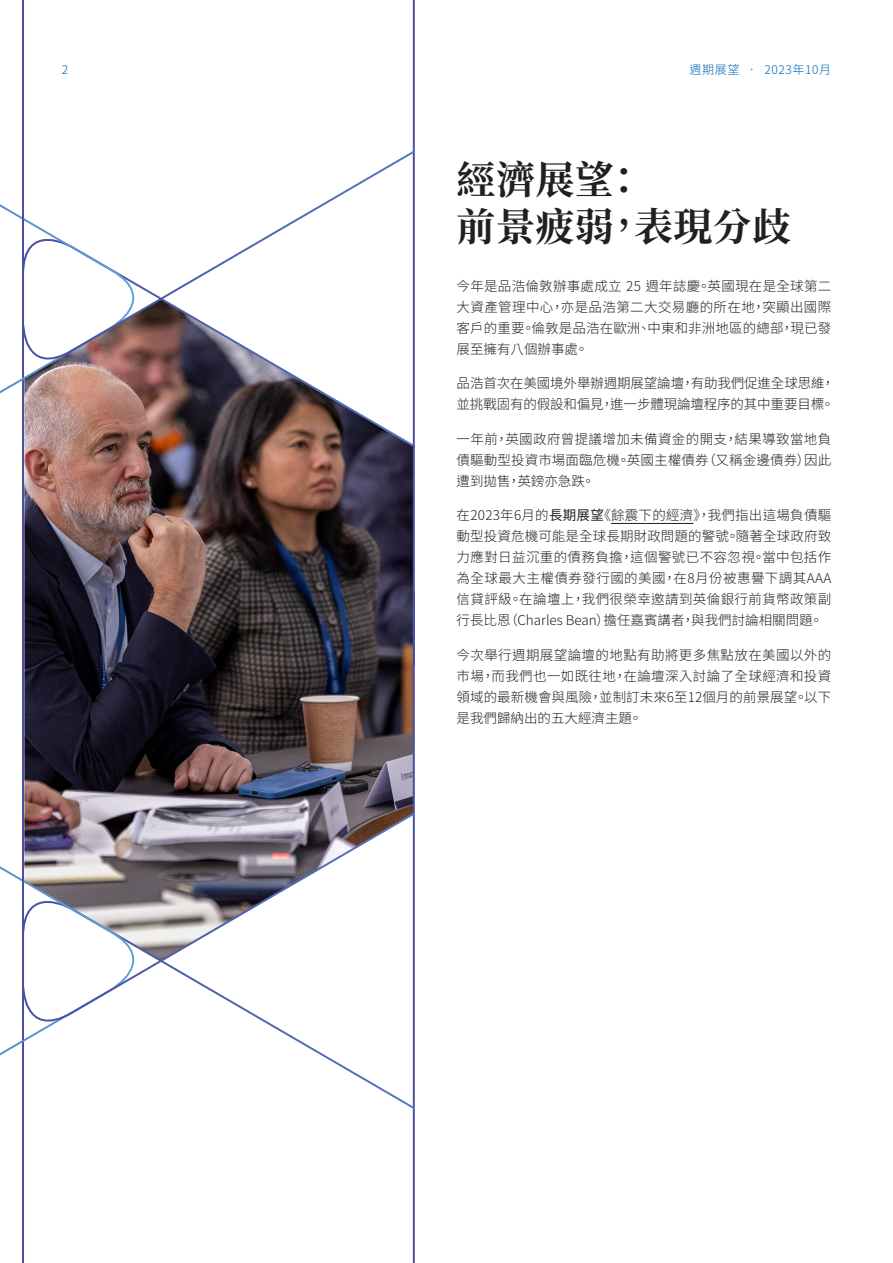
<style>
.page{position:relative;width:893px;height:1263px;background:#fff}
.page>*{position:absolute;margin:0;border:0;box-sizing:border-box;transform-origin:0 0}
.Headline_TC_B_26_31{font:700 39px/46.5px "Noto Serif CJ Ktc";letter-spacing:.01em;color:#231f20}
.Body_Copy_TC_L_9_14{font:300 13.5px/21px "Noto Sans CJ Ktc";letter-spacing:.005em;color:#231f20;text-align:justify}
.t1{font:300 12px "Noto Sans CJ Ktc";letter-spacing:.05em;color:#0165b1}
.s1{font-weight:400}
</style>
<div class="page">
<svg style="left:0;top:866px;width:25px;height:397px"></svg>
<img style="left:21px;top:379px;width:391px;height:662px">
<svg style="left:412px;top:379px;width:3px;height:884px;background:#7173aa"></svg>
<img style="left:0;top:204px;width:161px;height:506px">
<svg style="left:21px;top:0;width:394px;height:379px"></svg>
<hr style="left:611px;top:523px;width:82px;height:1px;background:#231f20">
<p class="t1" style="left:62px;top:63px;width:8px">2</p>
<p class="t1" style="left:689px;top:63px;width:143px">週期展望 • 2023年10月</p>
<p class="Headline_TC_B_26_31" style="left:457px;top:157px;width:336px">經濟展望：<br>前景疲弱，表現分歧</p>
<p class="Body_Copy_TC_L_9_14" style="left:457px;top:276px;width:376px">今年是品浩倫敦辦事處成立 25 週年誌慶。英國現在是全球第二大資產管理中心，亦是品浩第二大交易廳的所在地，突顯出國際客戶的重要。倫敦是品浩在歐洲、中東和非洲地區的總部，現已發展至擁有八個辦事處。</p>
<p class="Body_Copy_TC_L_9_14" style="left:457px;top:373px;width:379px">品浩首次在美國境外舉辦週期展望論壇，有助我們促進全球思維，並挑戰固有的假設和偏見，進一步體現論壇程序的其中重要目標。</p>
<p class="Body_Copy_TC_L_9_14" style="left:457px;top:429px;width:376px">一年前，英國政府曾提議增加未備資金的開支，結果導致當地負債驅動型投資市場面臨危機。英國主權債券（又稱金邊債券）因此遭到拋售，英鎊亦急跌。</p>
<p class="Body_Copy_TC_L_9_14" style="left:457px;top:505px;width:376px">在2023年6月的<span class="s1">長期展望</span>《餘震下的經濟》，我們指出這場負債驅動型投資危機可能是全球長期財政問題的警號。隨著全球政府致力應對日益沉重的債務負擔，這個警號已不容忽視。當中包括作為全球最大主權債券發行國的美國，在8月份被惠譽下調其AAA信貸評級。在論壇上，我們很榮幸邀請到英倫銀行前貨幣政策副行長比恩（Charles Bean）擔任嘉賓講者，與我們討論相關問題。</p>
<p class="Body_Copy_TC_L_9_14" style="left:457px;top:645px;width:376px">今次舉行週期展望論壇的地點有助將更多焦點放在美國以外的市場，而我們也一如既往地，在論壇深入討論了全球經濟和投資領域的最新機會與風險，並制訂未來6至12個月的前景展望。以下是我們歸納出的五大經濟主題。</p>
</div>
